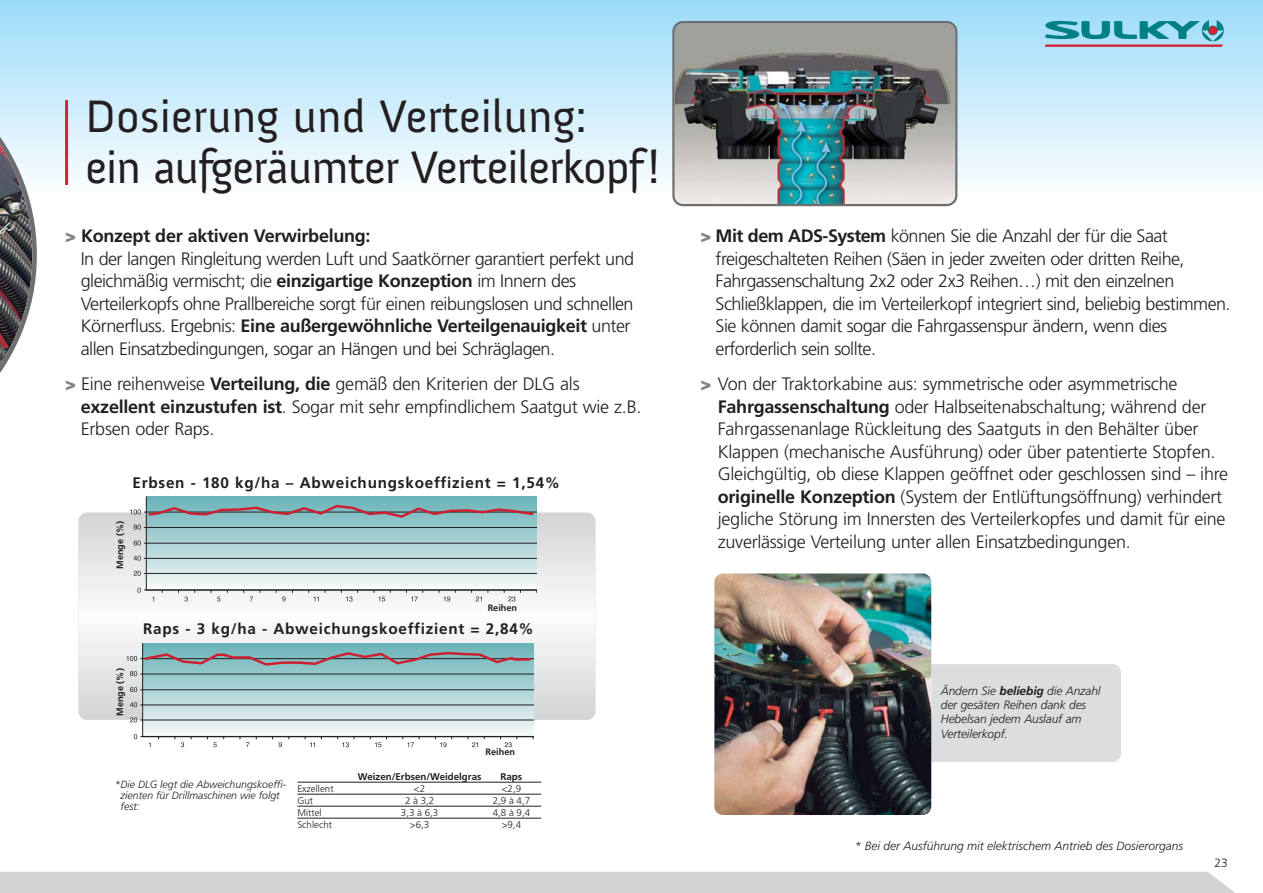
<style>
.page{position:relative;width:1263px;height:893px;background:#fff}
.page>*{position:absolute;margin:0;border:0;box-sizing:border-box;transform-origin:0 0}
.t1{font:46.5px/51px "Anivers";letter-spacing:-.02em;color:#231f20}
.t2{font:300 18px/22.5px "Frutiger";letter-spacing:-.03em;color:#231f20}
.t3{font:700 15.3px "Frutiger";letter-spacing:.05em;color:#231f20}
.t4{font:italic 300 12px/14.4px "Frutiger";letter-spacing:-.01em;color:#231f20}
.t5{font:300 12px "Frutiger";color:#231f20}
.t6{font:italic 300 10.5px/11.2px "Frutiger";color:#231f20}
.t7{font:300 9.75px "Frutiger";color:#231f20}
.t8{font:700 9.75px "Frutiger";color:#231f20}
.t9{font:700 9.15px "Frutiger";color:#231f20}
.s1{font-weight:900;color:#808285}
.s2{font-weight:700}
</style>
<div class="page">
<div style="left:923px;top:664px;width:198px;height:98px;background:#dcddde;border-radius:9px"></div>
<div style="left:0;top:0;width:1263px;height:191px;background:linear-gradient(to bottom,#9bdbf9,#fafdff)"></div>
<div style="left:0;top:872px;width:1235px;height:21px;background:#d1d3d4"></div>
<svg style="left:1045px;top:20px;width:179px;height:27px;background:#74adbe"></svg>
<hr style="left:65px;top:100px;width:3px;height:85px;background:#d22233">
<img style="left:714px;top:573px;width:217px;height:242px;border-radius:9px">
<svg style="left:0;top:47px;width:37px;height:326px"></svg>
<img style="left:672px;top:21px;width:285px;height:185px">
<svg style="left:79px;top:513px;width:516px;height:207px"></svg>
<svg style="left:143px;top:643px;width:390px;height:93px;background:#b4d4d6"></svg>
<hr style="left:142px;top:643px;width:1px;height:94px;background:#231f20">
<hr style="left:141px;top:658px;width:393px;height:1px;background:#231f20">
<hr style="left:141px;top:674px;width:393px;height:1px;background:#231f20">
<hr style="left:141px;top:689px;width:393px;height:1px;background:#231f20">
<hr style="left:141px;top:704px;width:393px;height:1px;background:#231f20">
<hr style="left:141px;top:720px;width:393px;height:1px;background:#231f20">
<svg style="left:134px;top:734px;width:3px;height:5px"></svg>
<svg style="left:130px;top:717px;width:7px;height:5px"></svg>
<svg style="left:130px;top:702px;width:7px;height:5px"></svg>
<svg style="left:130px;top:687px;width:7px;height:5px"></svg>
<svg style="left:130px;top:671px;width:7px;height:5px"></svg>
<svg style="left:127px;top:656px;width:10px;height:5px"></svg>
<hr style="left:141px;top:736px;width:393px;height:1px;background:#231f20">
<svg style="left:143px;top:651px;width:389px;height:16px;background:#889ca2"></svg>
<svg style="left:181px;top:742px;width:3px;height:5px"></svg>
<svg style="left:279px;top:742px;width:3px;height:5px"></svg>
<svg style="left:207px;top:737px;width:10px;height:10px"></svg>
<svg style="left:240px;top:737px;width:9px;height:10px"></svg>
<svg style="left:305px;top:737px;width:10px;height:10px"></svg>
<svg style="left:337px;top:737px;width:18px;height:10px"></svg>
<svg style="left:370px;top:737px;width:17px;height:10px"></svg>
<svg style="left:402px;top:737px;width:18px;height:10px"></svg>
<svg style="left:435px;top:737px;width:17px;height:10px"></svg>
<svg style="left:467px;top:737px;width:11px;height:10px"></svg>
<svg style="left:500px;top:737px;width:17px;height:10px"></svg>
<svg style="left:147px;top:497px;width:390px;height:93px;background:#b5d5d7"></svg>
<hr style="left:146px;top:497px;width:1px;height:93px;background:#231f20">
<hr style="left:144px;top:512px;width:393px;height:1px;background:#231f20">
<hr style="left:144px;top:527px;width:393px;height:1px;background:#231f20">
<hr style="left:144px;top:543px;width:393px;height:1px;background:#231f20">
<hr style="left:144px;top:558px;width:393px;height:1px;background:#231f20">
<hr style="left:144px;top:573px;width:393px;height:1px;background:#231f20">
<svg style="left:134px;top:571px;width:7px;height:5px"></svg>
<svg style="left:134px;top:556px;width:7px;height:5px"></svg>
<svg style="left:134px;top:540px;width:7px;height:6px"></svg>
<svg style="left:134px;top:525px;width:7px;height:5px"></svg>
<svg style="left:130px;top:509px;width:11px;height:5px"></svg>
<hr style="left:147px;top:590px;width:390px;height:1px;background:#231f20">
<svg style="left:147px;top:504px;width:388px;height:15px;background:#889ca2"></svg>
<svg style="left:137px;top:588px;width:17px;height:13px"></svg>
<svg style="left:250px;top:597px;width:3px;height:4px"></svg>
<svg style="left:178px;top:590px;width:10px;height:11px"></svg>
<svg style="left:211px;top:590px;width:9px;height:11px"></svg>
<svg style="left:276px;top:590px;width:9px;height:11px"></svg>
<svg style="left:308px;top:590px;width:11px;height:11px"></svg>
<svg style="left:341px;top:590px;width:17px;height:11px"></svg>
<svg style="left:373px;top:590px;width:18px;height:11px"></svg>
<svg style="left:406px;top:590px;width:17px;height:11px"></svg>
<svg style="left:439px;top:590px;width:17px;height:11px"></svg>
<svg style="left:471px;top:590px;width:17px;height:11px"></svg>
<svg style="left:504px;top:590px;width:17px;height:11px"></svg>
<hr style="left:297px;top:782px;width:244px;height:1px;background:#231f20">
<hr style="left:297px;top:794px;width:244px;height:1px;background:#231f20">
<hr style="left:297px;top:806px;width:244px;height:1px;background:#231f20">
<hr style="left:297px;top:818px;width:244px;height:1px;background:#231f20">
<h1 class="t1" style="left:85px;top:93px;width:577px">Dosierung und Verteilung:<br>ein aufgeräumter Verteilerkopf!</h1>
<p class="t2" style="left:81px;top:226px;width:555px;text-indent:-16px"><span class="s1">&gt;</span> <span class="s2">Konzept der aktiven Verwirbelung:<br></span>In der langen Ringleitung werden Luft und Saatkörner garantiert perfekt und gleichmäßig vermischt; die <span class="s2">einzigartige Konzeption</span> im Innern des Verteilerkopfs ohne Prallbereiche sorgt für einen reibungslosen und schnellen Körnerfluss. Ergebnis: <span class="s2">Eine außergewöhnliche Verteilgenauigkeit</span> unter allen Einsatzbedingungen, sogar an Hängen und bei Schräglagen.</p>
<p class="t2" style="left:81px;top:374px;width:562px;text-indent:-16px"><span class="s1">&gt;</span> Eine reihenweise <span class="s2">Verteilung, die</span> gemäß den Kriterien der DLG als <span class="s2">exzellent einzustufen ist</span>. Sogar mit sehr empfindlichem Saatgut wie z.B.<br>Erbsen oder Raps.</p>
<p class="t3" style="left:133px;top:476px;width:429px">Erbsen - 180 kg/ha – Abweichungskoeffizient = 1,54%</p>
<p class="t9" style="left:116px;top:569px;width:49px;rotate:-90deg">Menge (%)</p>
<p class="t9" style="left:116px;top:716px;width:49px;rotate:-90deg">Menge (%)</p>
<p class="t9" style="left:488px;top:604px;width:31px">Reihen</p>
<p class="t3" style="left:143px;top:622px;width:392px">Raps - 3 kg/ha - Abweichungskoeffizient = 2,84%</p>
<p class="t9" style="left:485px;top:748px;width:31px">Reihen</p>
<p class="t6" style="left:121px;top:779px;width:167px;text-indent:-6px">*Die DLG legt die Abweichungskoeffi&shy;zienten für Drillmaschinen wie folgt fest:</p>
<p class="t8" style="left:358px;top:772px;width:125px">Weizen/Erbsen/Weidelgras</p>
<p class="t8" style="left:501px;top:772px;width:23px">Raps</p>
<p class="t7" style="left:297px;top:784px;width:38px">Exzellent</p>
<p class="t7" style="left:414px;top:784px;width:13px">&lt;2</p>
<p class="t7" style="left:502px;top:784px;width:21px">&lt;2,9</p>
<p class="t7" style="left:297px;top:796px;width:17px">Gut</p>
<p class="t7" style="left:405px;top:796px;width:31px">2 à 3,2</p>
<p class="t7" style="left:493px;top:796px;width:39px">2,9 à 4,7</p>
<p class="t7" style="left:297px;top:808px;width:26px">Mittel</p>
<p class="t7" style="left:401px;top:808px;width:39px">3,3 à 6,3</p>
<p class="t7" style="left:493px;top:808px;width:39px">4,8 à 9,4</p>
<p class="t7" style="left:297px;top:820px;width:36px">Schlecht</p>
<p class="t7" style="left:410px;top:820px;width:21px">&gt;6,3</p>
<p class="t7" style="left:502px;top:820px;width:21px">&gt;9,4</p>
<p class="t2" style="left:716px;top:226px;width:516px;text-indent:-15px"><span class="s1">&gt;</span> <span class="s2">Mit dem ADS-System</span> können Sie die Anzahl der für die Saat freigeschalteten Reihen (Säen in jeder zweiten oder dritten Reihe, Fahrgassenschaltung 2x2 oder 2x3 Reihen…) mit den einzelnen Schließklappen, die im Verteilerkopf integriert sind, beliebig bestimmen.<br>Sie können damit sogar die Fahrgassenspur ändern, wenn dies erforderlich sein sollte.</p>
<p class="t2" style="left:718px;top:374px;width:512px;text-indent:-17px"><span class="s1">&gt;</span> Von der Traktorkabine aus: symmetrische oder asymmetrische <span class="s2">Fahrgassenschaltung</span> oder Halbseitenabschaltung; während der Fahrgassenanlage Rückleitung des Saatguts in den Behälter über Klappen (mechanische Ausführung) oder über patentierte Stopfen.<br>Gleichgültig, ob diese Klappen geöffnet oder geschlossen sind – ihre <span class="s2">originelle Konzeption</span> (System der Entlüftungsöffnung) verhindert jegliche Störung im Innersten des Verteilerkopfes und damit für eine zuverlässige Verteilung unter allen Einsatzbedingungen.</p>
<p class="t4" style="left:941px;top:684px;width:161px">Ändern Sie <span class="s2">beliebig</span> die Anzahl der gesäten Reihen dank des<br>Hebelsan jedem Auslauf am<br>Verteilerkopf.</p>
<p class="t4" style="left:855px;top:840px;width:330px">* Bei der Ausführung mit elektrischem Antrieb des Dosierorgans</p>
<p class="t5" style="left:1214px;top:858px;width:15px">23</p>
</div>
